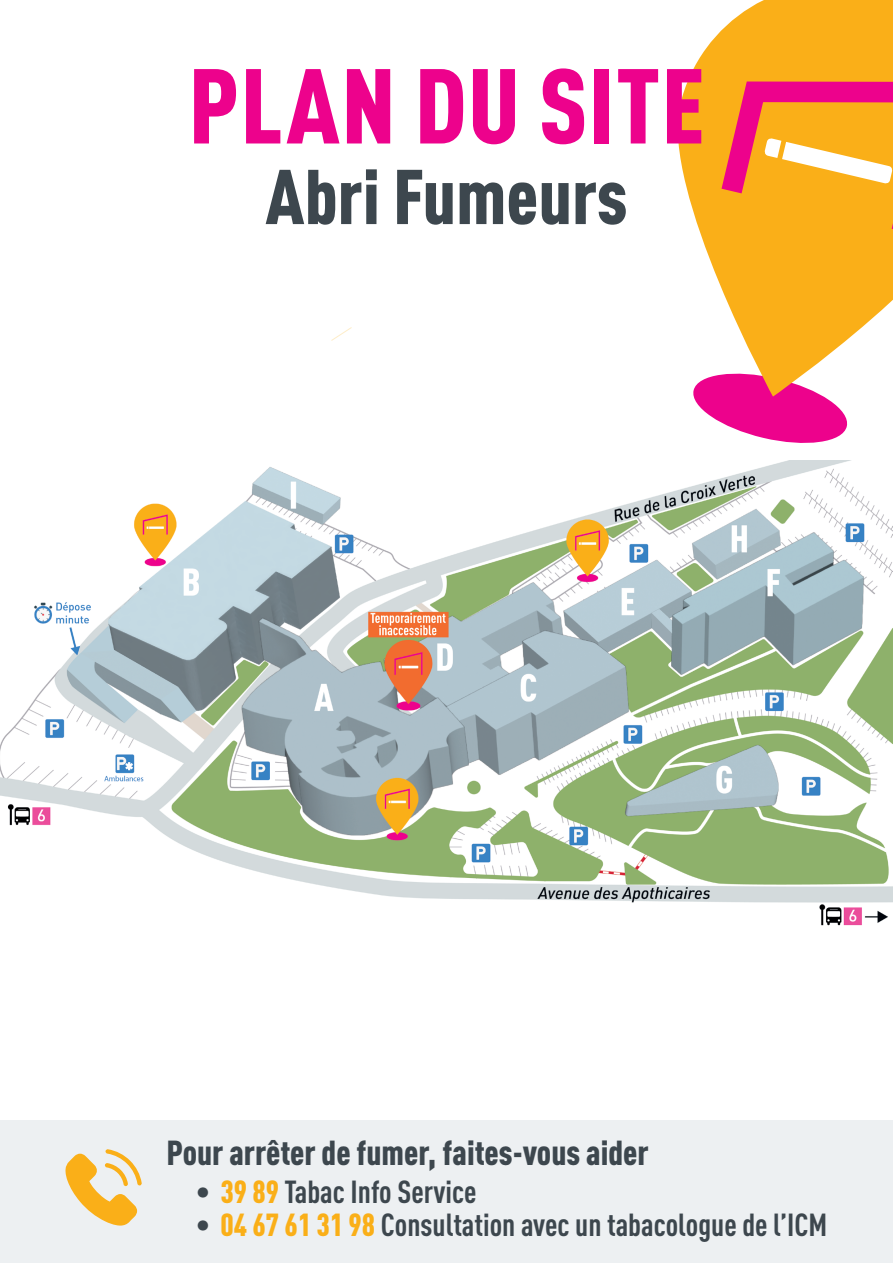
<style>
.page{position:relative;width:893px;height:1263px;background:#fff}
.page>*{position:absolute;margin:0;border:0;box-sizing:border-box;transform-origin:0 0}
.t1{font:900 condensed 104.55px "DINOT";letter-spacing:.01em;color:#ed028c}
.t2{font:900 condensed 76.2px "DINOT";color:#3d474e}
.t3{font:900 condensed 34.2px "DINOT";color:#3d474e}
.t4{font:700 condensed 31.5px "DINOT";color:#3d474e}
.s1{font-weight:900}
.s2{font-weight:900;color:#faaf18}
</style>
<div class="page">
<div style="left:0;top:1120px;width:893px;height:143px;background:#edf0f2"></div>
<svg style="left:694px;top:397px;width:154px;height:46px"></svg>
<svg style="left:677px;top:0;width:216px;height:397px;fill:#faaf18"></svg>
<svg style="left:707px;top:71px;width:186px;height:185px"></svg>
<svg style="left:332px;top:327px;width:20px;height:14px"></svg>
<svg style="left:65px;top:1149px;width:77px;height:76px"></svg>
<img style="left:0;top:461px;width:893px;height:465px">
<h1 class="t1" style="left:188px;top:41px;width:518px">PLAN DU SITE</h1>
<h2 class="t2" style="left:265px;top:149px;width:364px">Abri Fumeurs</h2>
<p class="t3" style="left:166px;top:1132px;width:484px">Pour arrêter de fumer, faites-vous aider</p>
<p class="t4" style="left:196px;top:1172px;width:282px"><span class="s1">•</span> <span class="s2">39 89</span> Tabac Info Service</p>
<p class="t4" style="left:196px;top:1205px;width:633px"><span class="s1">•</span> <span class="s2">04 67 61 31 98</span> Consultation avec un tabacologue de l’ICM</p>
</div>
